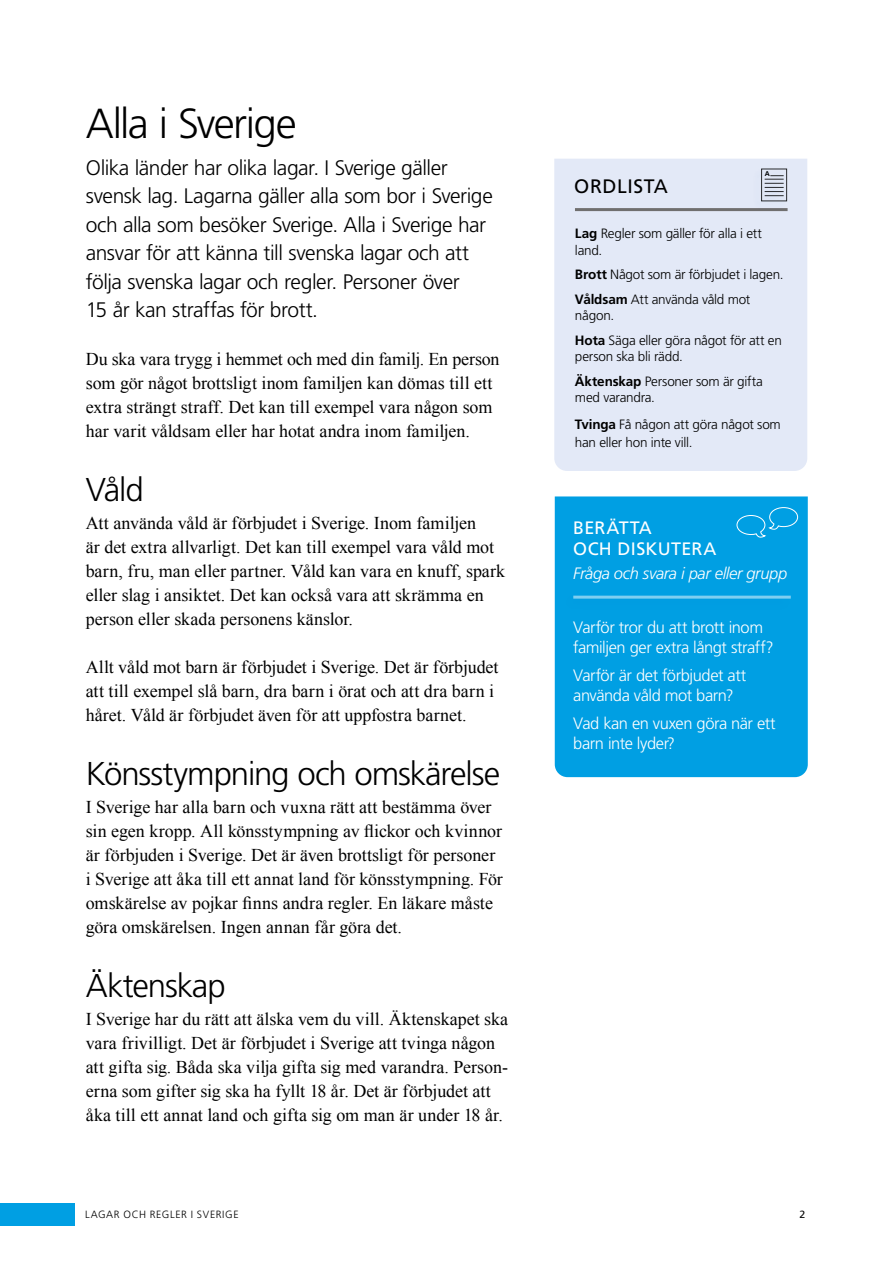
<style>
.page{position:relative;width:893px;height:1263px;background:#fff}
.page>*{position:absolute;margin:0;border:0;box-sizing:border-box;transform-origin:0 0}
.t1{font:300 42px "Frutiger LT Std";letter-spacing:-.035em;color:#000}
.t2{font:300 33px "Frutiger LT Std";letter-spacing:-.035em;color:#000}
.t3{font:300 21px/28.5px "Frutiger LT Std";letter-spacing:-.025em;color:#000}
.t4{font:19.5px "Frutiger LT Std";letter-spacing:.025em;color:#000}
.t5{font:18px/24px "Times New Roman";color:#000}
.t6{font:18px/21.6px "Frutiger LT Std";letter-spacing:.015em;color:#fff}
.t7{font:300 16.5px/19.8px "Frutiger LT Std";letter-spacing:-.025em;color:#fff}
.t8{font:italic 300 16.5px "Frutiger LT Std";letter-spacing:-.025em;color:#fff}
.t9{font:300 13.5px/24.8px "Frutiger LT Std";letter-spacing:-.015em;color:#000}
.t10{font:300 10.5px "Frutiger LT Std";letter-spacing:.06em;color:#000}
.t11{font:10.5px "Frutiger LT Std";color:#000}
.t12{font:700 6.9px "Frutiger LT Std";color:#000}
.s1{font-weight:700}
</style>
<div class="page">
<div style="left:0;top:1203px;width:74px;height:23px;background:#009fe3"></div>
<div style="left:554px;top:159px;width:253px;height:312px;background:#e3e9f7"></div>
<div style="left:555px;top:496px;width:253px;height:281px;background:#009fe3"></div>
<svg style="left:736px;top:507px;width:63px;height:31px;background:#16a7e5"></svg>
<div style="left:561px;top:591px;width:234px;height:21px;background:#009ee2"></div>
<hr style="left:573px;top:596px;width:218px;height:3px;background:#fff">
<hr style="left:575px;top:208px;width:213px;height:3px;background:#706f6f">
<div style="left:750px;top:166px;width:40px;height:47px;background:#0069b4;opacity:.18"></div>
<div style="left:759px;top:172px;width:27px;height:16px;background:#0069b4;opacity:.18"></div>
<div style="left:754px;top:176px;width:32px;height:16px;background:#0069b4;opacity:.18"></div>
<div style="left:754px;top:180px;width:32px;height:16px;background:#0069b4;opacity:.18"></div>
<div style="left:754px;top:184px;width:32px;height:16px;background:#0069b4;opacity:.18"></div>
<div style="left:754px;top:188px;width:32px;height:16px;background:#0069b4;opacity:.18"></div>
<div style="left:754px;top:192px;width:32px;height:16px;background:#0069b4;opacity:.18"></div>
<svg style="left:765px;top:175px;width:19px;height:21px"></svg>
<h1 class="t1" style="left:86px;top:100px;width:213px">Alla i Sverige</h1>
<p class="t3" style="left:86px;top:154px;width:409px">Olika länder har olika lagar. I Sverige gäller svensk lag. Lagarna gäller alla som bor i Sverige och alla som besöker Sverige. Alla i Sverige har ansvar för att känna till svenska lagar och att följa svenska lagar och regler. Personer över<br>15 år kan straffas för brott.</p>
<p class="t5" style="left:86px;top:347px;width:415px">Du ska vara trygg i hemmet och med din familj. En person som gör något brottsligt inom familjen kan dömas till ett extra strängt straff. Det kan till exempel vara någon som har varit våldsam eller har hotat andra inom familjen.</p>
<h2 class="t2" style="left:86px;top:471px;width:60px">Våld</h2>
<p class="t5" style="left:86px;top:511px;width:421px">Att använda våld är förbjudet i Sverige. Inom familjen<br>är det extra allvarligt. Det kan till exempel vara våld mot barn, fru, man eller partner. Våld kan vara en knuff, spark eller slag i ansiktet. Det kan också vara att skrämma en person eller skada personens känslor.</p>
<p class="t5" style="left:86px;top:655px;width:414px">Allt våld mot barn är förbjudet i Sverige. Det är förbjudet att till exempel slå barn, dra barn i örat och att dra barn i håret. Våld är förbjudet även för att uppfostra barnet.</p>
<h2 class="t2" style="left:86px;top:755px;width:416px">Könsstympning och omskärelse</h2>
<p class="t5" style="left:86px;top:795px;width:419px">I Sverige har alla barn och vuxna rätt att bestämma över sin egen kropp. All könsstympning av flickor och kvinnor är förbjuden i Sverige. Det är även brottsligt för personer i Sverige att åka till ett annat land för könsstympning. För omskärelse av pojkar finns andra regler. En läkare måste göra omskärelsen. Ingen annan får göra det.</p>
<h2 class="t2" style="left:86px;top:967px;width:141px">Äktenskap</h2>
<p class="t5" style="left:86px;top:1007px;width:424px">I Sverige har du rätt att älska vem du vill. Äktenskapet ska vara frivilligt. Det är förbjudet i Sverige att tvinga någon att gifta sig. Båda ska vilja gifta sig med varandra. Person&shy;erna som gifter sig ska ha fyllt 18 år. Det är förbjudet att åka till ett annat land och gifta sig om man är under 18 år.</p>
<p class="t4" style="left:574px;top:175px;width:95px">ORDLISTA</p>
<p class="t12" style="left:765px;top:170px;width:7px">A</p>
<p class="t9" style="left:575px;top:226px;width:188px;line-height:16.2px"><span class="s1">Lag</span> Regler som gäller för alla i ett land.</p>
<p class="t9" style="left:575px;top:263px;width:210px"><span class="s1">Brott</span> Något som är förbjudet i lagen.<br><span class="s1">Våldsam</span> Att använda våld mot</p>
<p class="t9" style="left:575px;top:303px;width:208px">någon.<br><span class="s1">Hota</span> Säga eller göra något för att en</p>
<p class="t9" style="left:575px;top:344px;width:190px">person ska bli rädd.<br><span class="s1">Äktenskap</span> Personer som är gifta</p>
<p class="t9" style="left:575px;top:384px;width:207px;line-height:26.5px">med varandra.<br><span class="s1">Tvinga</span> Få någon att göra något som</p>
<p class="t9" style="left:575px;top:430px;width:119px">han eller hon inte vill.</p>
<p class="t6" style="left:573px;top:517px;width:145px">BERÄTTA<br>OCH DISKUTERA</p>
<p class="t8" style="left:573px;top:564px;width:215px">Fråga och svara i par eller grupp</p>
<p class="t7" style="left:573px;top:617px;width:202px">Varför tror du att brott inom familjen ger extra långt straff?</p>
<p class="t7" style="left:573px;top:665px;width:174px">Varför är det förbjudet att använda våld mot barn?</p>
<p class="t7" style="left:573px;top:713px;width:204px">Vad kan en vuxen göra när ett barn inte lyder?</p>
<p class="t10" style="left:85px;top:1208px;width:155px">LAGAR OCH REGLER I SVERIGE</p>
<p class="t11" style="left:799px;top:1208px;width:7px">2</p>
</div>
